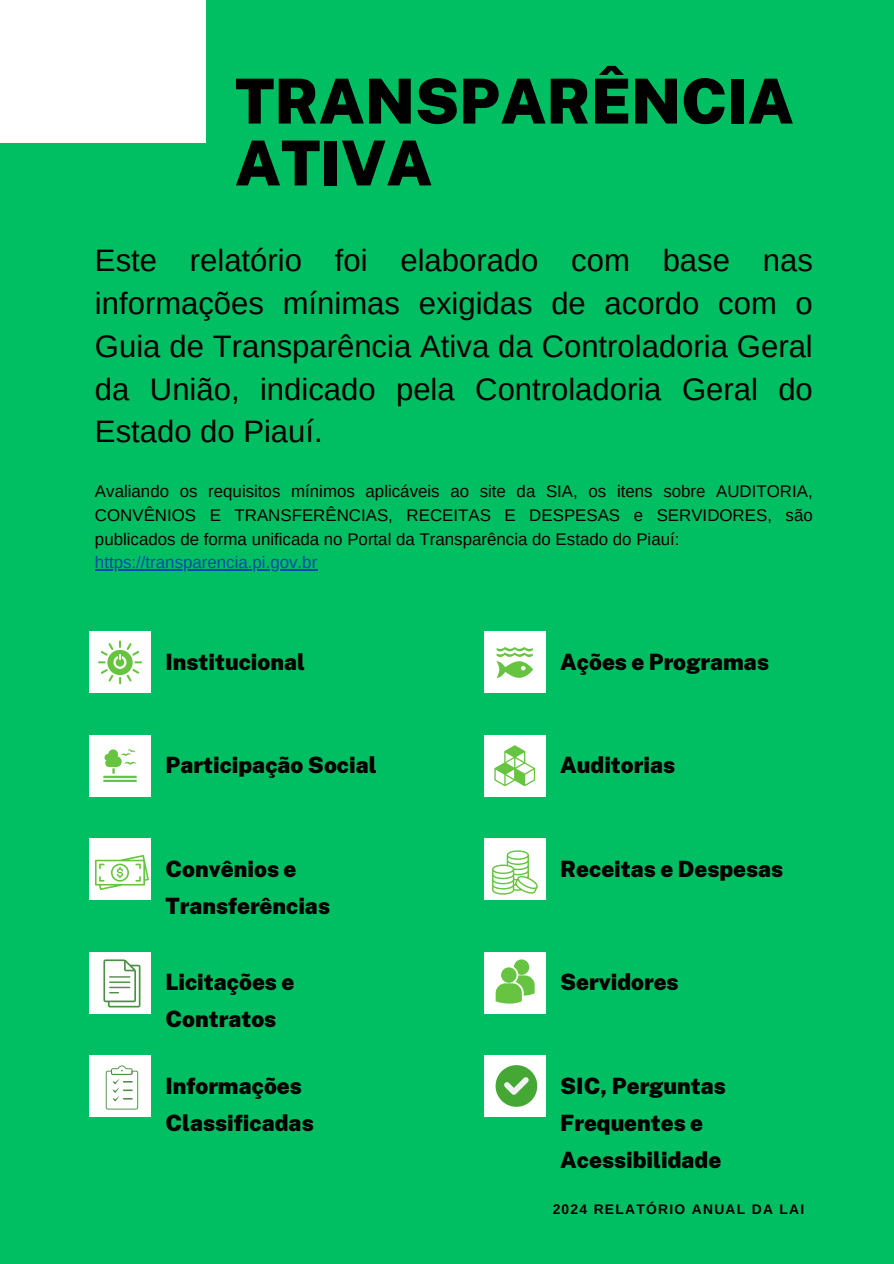
<style>
.page{position:relative;width:894px;height:1264px;background:#fff}
.page>*{position:absolute;margin:0;border:0;box-sizing:border-box;transform-origin:0 0}
.t1{font:900 62.1px/61.8px "Public Sans";color:#000}
.t2{font:31.05px/42.8px "Arimo";color:#000;text-align:justify}
.t3{font:900 22.5px/37px "Public Sans";color:#000}
.t4{font:16.8px/23.7px "Arimo";color:#000;text-align:justify}
.t5{font:16.8px "Arimo";color:#004aad}
.t6{font:700 13.8px "Arimo";letter-spacing:.09em;color:#000}
</style>
<div class="page">
<div style="left:0;top:0;width:893px;height:1263px;background:#00bf63"></div>
<div style="left:0;top:0;width:205px;height:143px;background:#fff"></div>
<div style="left:89px;top:631px;width:62px;height:62px;background:#fff"></div>
<svg style="left:98px;top:640px;width:44px;height:44px"></svg>
<div style="left:484px;top:631px;width:61px;height:62px;background:#fff"></div>
<svg style="left:496px;top:647px;width:36px;height:31px"></svg>
<div style="left:89px;top:735px;width:62px;height:61px;background:#fff"></div>
<svg style="left:103px;top:749px;width:34px;height:33px"></svg>
<div style="left:484px;top:735px;width:61px;height:61px;background:#fff"></div>
<svg style="left:494px;top:745px;width:40px;height:40px"></svg>
<div style="left:89px;top:838px;width:62px;height:61px;background:#fff"></div>
<div style="left:484px;top:838px;width:61px;height:61px;background:#fff"></div>
<div style="left:89px;top:952px;width:62px;height:61px;background:#fff"></div>
<div style="left:484px;top:952px;width:61px;height:61px;background:#fff"></div>
<div style="left:89px;top:1055px;width:62px;height:61px;background:#fff"></div>
<div style="left:484px;top:1055px;width:61px;height:61px;background:#fff"></div>
<svg style="left:95px;top:855px;width:54px;height:34px"></svg>
<svg style="left:492px;top:850px;width:46px;height:44px"></svg>
<svg style="left:495px;top:959px;width:39px;height:44px"></svg>
<svg style="left:103px;top:959px;width:37px;height:48px"></svg>
<svg style="left:106px;top:1065px;width:32px;height:44px"></svg>
<svg style="left:495px;top:1065px;width:42px;height:41px"></svg>
<hr style="left:95px;top:569px;width:222px;height:1px;background:#004aad">
<p class="t1" style="left:235px;top:70px;width:560px">TRANSPARÊNCIA<br>ATIVA</p>
<h3 class="t2" style="left:95px;top:239px;width:719px">Este relatório foi elaborado com base nas informações mínimas exigidas de acordo com o Guia de Transparência Ativa da Controladoria Geral da União, indicado pela Controladoria Geral do Estado do Piauí.</h3>
<p class="t4" style="left:95px;top:479px;width:719px">Avaliando os requisitos mínimos aplicáveis ao site da SIA, os itens sobre AUDITORIA, CONVÊNIOS E TRANSFERÊNCIAS, RECEITAS E DESPESAS e SERVIDORES, são publicados de forma unificada no Portal da Transparência do Estado do Piauí:</p>
<h3 class="t5" style="left:95px;top:553px;width:224px">https://transparencia.pi.gov.br</h3>
<h1 class="t3" style="left:165px;top:643px;width:141px">Institucional</h1>
<h2 class="t3" style="left:560px;top:643px;width:210px">Ações e Programas</h2>
<h4 class="t3" style="left:165px;top:746px;width:213px">Participação Social</h4>
<p class="t3" style="left:560px;top:746px;width:116px">Auditorias</p>
<h3 class="t3" style="left:165px;top:850px;width:166px">Convênios e<br>Transferências</h3>
<p class="t3" style="left:560px;top:850px;width:224px">Receitas e Despesas</p>
<h3 class="t3" style="left:165px;top:963px;width:130px">Licitações e<br>Contratos</h3>
<h3 class="t3" style="left:560px;top:963px;width:120px">Servidores</h3>
<p class="t3" style="left:165px;top:1066px;width:150px">Informações<br>Classificadas</p>
<h3 class="t3" style="left:560px;top:1066px;width:167px">SIC, Perguntas<br>Frequentes e<br>Acessibilidade</h3>
<p class="t6" style="left:552px;top:1201px;width:253px">2024 RELATÓRIO ANUAL DA LAI</p>
</div>
